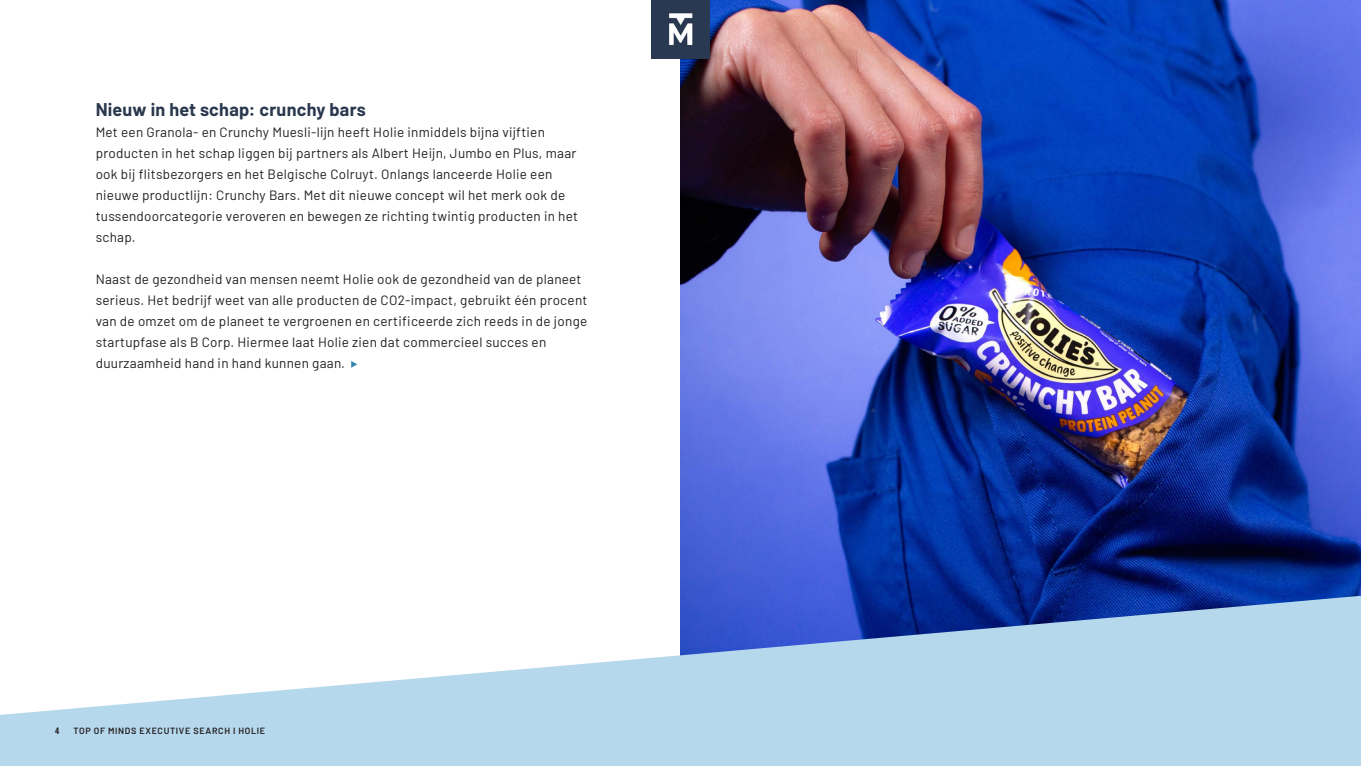
<style>
.page{position:relative;width:1361px;height:766px;background:#fff}
.page>*{position:absolute;margin:0;border:0;box-sizing:border-box;transform-origin:0 0}
.t1{font:700 18px "Barlow";letter-spacing:.015em;color:#2a384e}
.t2{font:13.5px/21px "Barlow";letter-spacing:.02em;color:#231f20}
.t3{font:600 9px "Barlow";letter-spacing:.07em;color:#231f20}
.t4{font:700 condensed 9px "Open Sans";color:#231f20}
</style>
<div class="page">
<img style="left:680px;top:0;width:681px;height:595px">
<svg style="left:0;top:595px;width:1361px;height:170px;fill:#b6d8ec"></svg>
<svg style="left:351px;top:361px;width:6px;height:6px"></svg>
<img style="left:651px;top:0;width:58px;height:58px">
<p class="t1" style="left:96px;top:96px;width:272px">Nieuw in het schap: crunchy bars</p>
<p class="t2" style="left:96px;top:120px;width:484px">Met een Granola- en Crunchy Muesli-lijn heeft Holie inmiddels bijna vijftien producten in het schap liggen bij partners als Albert Heijn, Jumbo en Plus, maar ook bij flitsbezorgers en het Belgische Colruyt. Onlangs lanceerde Holie een nieuwe productlijn: Crunchy Bars. Met dit nieuwe concept wil het merk ook de tussendoorcategorie veroveren en bewegen ze richting twintig producten in het schap.</p>
<p class="t2" style="left:96px;top:267px;width:493px">Naast de gezondheid van mensen neemt Holie ook de gezondheid van de planeet serieus. Het bedrijf weet van alle producten de CO2-impact, gebruikt één procent van de omzet om de planeet te vergroenen en certificeerde zich reeds in de jonge startupfase als B Corp. Hiermee laat Holie zien dat commercieel succes en duurzaamheid hand in hand kunnen gaan.</p>
<p class="t4" style="left:55px;top:724px;width:6px">4</p>
<p class="t3" style="left:73px;top:724px;width:193px">TOP OF MINDS EXECUTIVE SEARCH I HOLIE</p>
</div>
